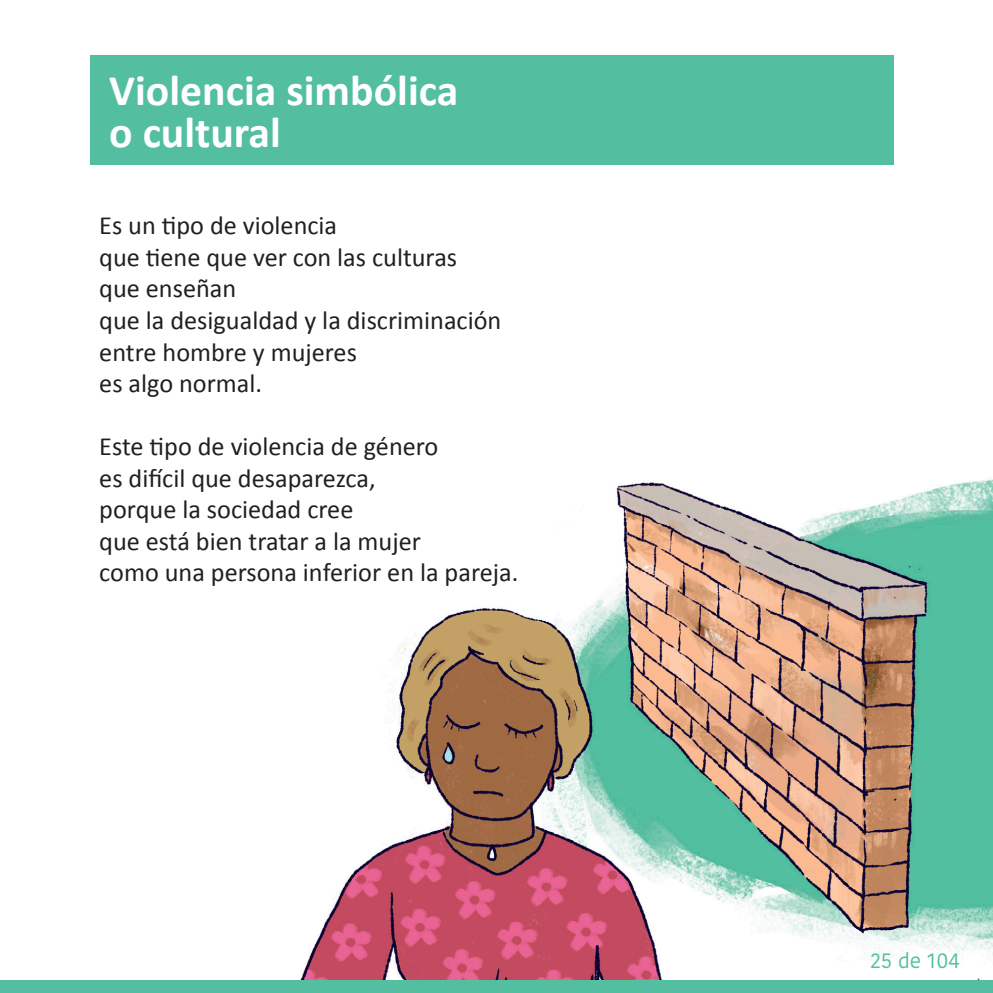
<style>
.page{position:relative;width:993px;height:993px;background:#fff}
.page>*{position:absolute;margin:0;border:0;box-sizing:border-box;transform-origin:0 0}
.t1{font:700 43.75px "Calibri";color:#fff}
.t2{font:26.25px "Calibri";color:#231f20}
.t3{font:21px "Kohinoor Devanagari";color:#53bfa0}
</style>
<div class="page">
<img style="left:300px;top:479px;width:692px;height:501px">
<div style="left:0;top:980px;width:992px;height:12px;background:#53bfa0"></div>
<div style="left:91px;top:56px;width:802px;height:109px;background:#53bfa0"></div>
<p class="t1" style="left:109px;top:63px;width:350px">Violencia simbólica</p>
<p class="t1" style="left:109px;top:105px;width:173px">o cultural</p>
<p class="t2" style="left:99px;top:209px;width:239px">Es un tipo de violencia</p>
<p class="t2" style="left:99px;top:241px;width:359px">que tiene que ver con las culturas</p>
<p class="t2" style="left:99px;top:272px;width:138px">que enseñan</p>
<p class="t2" style="left:99px;top:304px;width:403px">que la desigualdad y la discriminación</p>
<p class="t2" style="left:99px;top:335px;width:259px">entre hombre y mujeres</p>
<p class="t2" style="left:99px;top:367px;width:164px">es algo normal.</p>
<p class="t2" style="left:99px;top:430px;width:340px">Este tipo de violencia de género</p>
<p class="t2" style="left:99px;top:461px;width:278px">es difícil que desaparezca,</p>
<p class="t2" style="left:99px;top:493px;width:255px">porque la sociedad cree</p>
<p class="t2" style="left:99px;top:524px;width:323px">que está bien tratar a la mujer</p>
<p class="t2" style="left:99px;top:556px;width:420px">como una persona inferior en la pareja.</p>
<p class="t3" style="left:870px;top:948px;width:90px">25 de 104</p>
</div>
